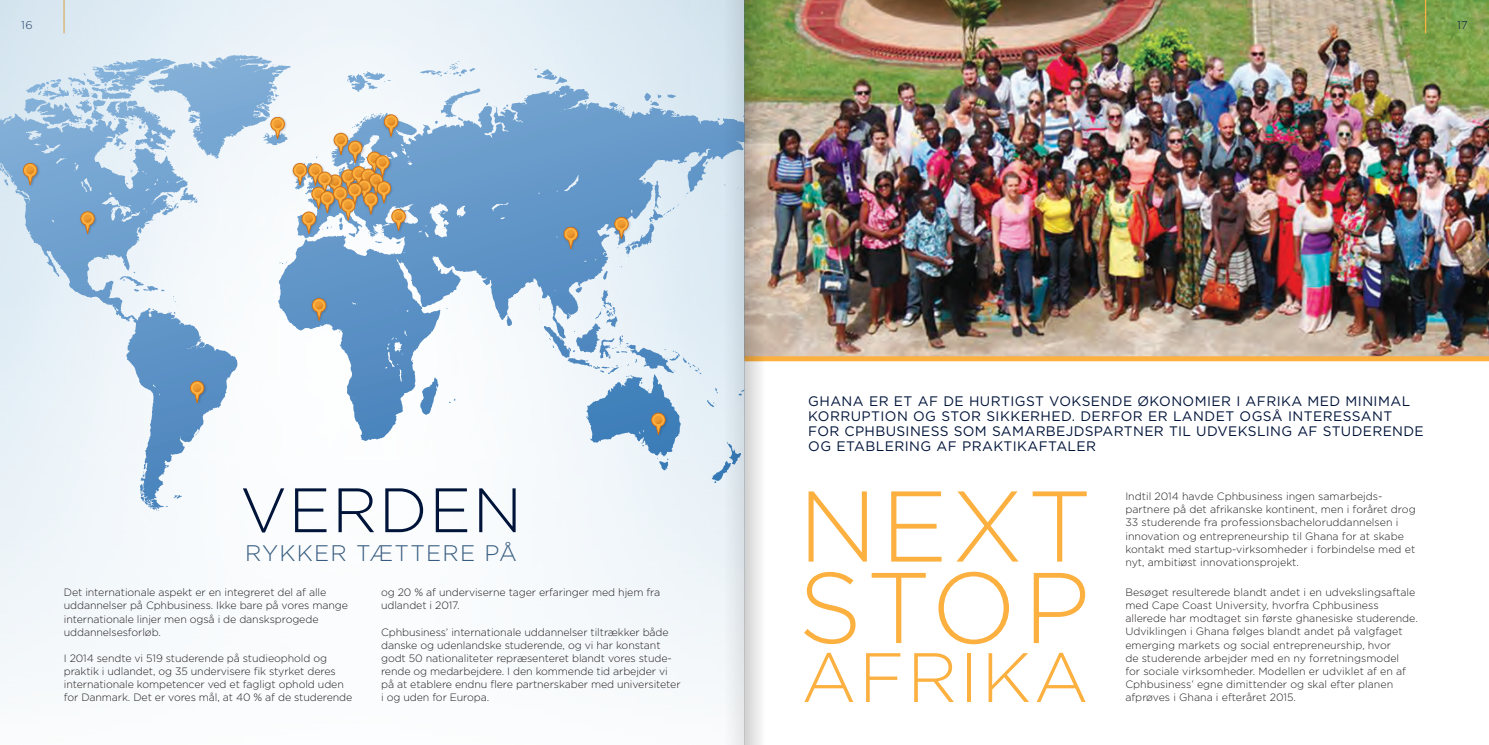
<style>
.page{position:relative;width:1489px;height:745px;background:#fff}
.page>*{position:absolute;margin:0;border:0;box-sizing:border-box;transform-origin:0 0}
.Uover_Vers_Gotham_Bo{font:300 100.12px "Gotham";letter-spacing:.035em;color:#fbb03f}
.Uover_Vers_Gotham_Bo-2{font:300 69.62px "Gotham";letter-spacing:.035em;color:#fbb03f}
.Uover_Vers_Gotham_Bo-3{font:300 62.5px "Gotham";letter-spacing:.025em;color:#00143a}
.Uover_Vers_Gotham_Bo-4{font:300 22.5px "Gotham";letter-spacing:.055em;color:#375c7f}
.Uover_Vers_Gotham_Bo-5{font:13.75px/15px "Gotham";letter-spacing:.03em;color:#00143a}
.t1{font:300 11.25px "Gotham";color:#00143a}
.Gotham_Light_8_5_10{font:300 10.62px/13.1px "Gotham";letter-spacing:-.01em;color:#231f20}
</style>
<div class="page">
<img style="left:804px;top:0;width:684px;height:361px">
<img style="left:0;top:0;width:684px;height:678px">
<svg style="left:198px;top:55px;width:45px;height:13px"></svg>
<hr style="left:1424px;top:0;width:1px;height:33px;background:#fbb03f">
<div style="left:562px;top:225px;width:19px;height:26px;background:#00143a;opacity:.3"></div>
<svg style="left:564px;top:227px;width:13px;height:21px"></svg>
<div style="left:613px;top:215px;width:18px;height:26px;background:#00143a;opacity:.3"></div>
<svg style="left:614px;top:217px;width:14px;height:22px"></svg>
<div style="left:390px;top:207px;width:19px;height:26px;background:#00143a;opacity:.3"></div>
<div style="left:310px;top:296px;width:19px;height:26px;background:#00143a;opacity:.3"></div>
<svg style="left:312px;top:298px;width:14px;height:22px"></svg>
<div style="left:382px;top:113px;width:19px;height:26px;background:#00143a;opacity:.3"></div>
<div style="left:269px;top:115px;width:19px;height:26px;background:#00143a;opacity:.3"></div>
<svg style="left:271px;top:117px;width:13px;height:22px"></svg>
<div style="left:300px;top:210px;width:19px;height:26px;background:#00143a;opacity:.3"></div>
<div style="left:291px;top:161px;width:19px;height:26px;background:#00143a;opacity:.3"></div>
<div style="left:189px;top:379px;width:18px;height:26px;background:#00143a;opacity:.3"></div>
<svg style="left:190px;top:381px;width:14px;height:21px"></svg>
<div style="left:79px;top:210px;width:19px;height:26px;background:#00143a;opacity:.3"></div>
<svg style="left:81px;top:211px;width:13px;height:22px"></svg>
<div style="left:22px;top:161px;width:18px;height:26px;background:#00143a;opacity:.3"></div>
<svg style="left:23px;top:163px;width:14px;height:22px"></svg>
<div style="left:650px;top:411px;width:18px;height:26px;background:#00143a;opacity:.3"></div>
<svg style="left:651px;top:413px;width:14px;height:21px"></svg>
<svg style="left:293px;top:115px;width:112px;height:118px"></svg>
<img style="left:744px;top:0;width:60px;height:744px">
<svg style="left:684px;top:0;width:60px;height:744px"></svg>
<p class="t1" style="left:21px;top:18px;width:13px">16</p>
<p class="t1" style="left:1456px;top:18px;width:12px">17</p>
<p class="Uover_Vers_Gotham_Bo-3" style="left:240px;top:470px;width:283px">VERDEN</p>
<p class="Uover_Vers_Gotham_Bo-4" style="left:245px;top:538px;width:273px">RYKKER TÆTTERE PÅ</p>
<p class="Gotham_Light_8_5_10" style="left:64px;top:585px;width:285px">Det internationale aspekt er en integreret del af alle uddannelser på Cphbusiness. Ikke bare på vores mange internationale linjer men også i de dansksprogede uddannelsesforløb.</p>
<p class="Gotham_Light_8_5_10" style="left:64px;top:651px;width:290px">I 2014 sendte vi 519 studerende på studieophold og praktik i udlandet, og 35 undervisere fik styrket deres internationale kompetencer ved et fagligt ophold uden for Danmark. Det er vores mål, at 40 % af de studerende</p>
<p class="Gotham_Light_8_5_10" style="left:381px;top:585px;width:280px">og 20 % af underviserne tager erfaringer med hjem fra udlandet i 2017.</p>
<p class="Gotham_Light_8_5_10" style="left:381px;top:624px;width:301px">Cphbusiness’ internationale uddannelser tiltrækker både danske og udenlandske studerende, og vi har konstant godt 50 nationaliteter repræsenteret blandt vores stude&shy;rende og medarbejdere. I den kommende tid arbejder vi på at etablere endnu flere partnerskaber med universiteter i og uden for Europa.</p>
<p class="Uover_Vers_Gotham_Bo-5" style="left:808px;top:393px;width:617px">GHANA ER ET AF DE HURTIGST VOKSENDE ØKONOMIER I AFRIKA MED MINIMAL KORRUPTION OG STOR SIKKERHED. DERFOR ER LANDET OGSÅ INTERESSANT FOR CPHBUSINESS SOM SAMARBEJDSPARTNER TIL UDVEKSLING AF STUDERENDE OG ETABLERING AF PRAKTIKAFTALER</p>
<p class="Uover_Vers_Gotham_Bo" style="left:798px;top:462px;width:295px">NEXT</p>
<p class="Uover_Vers_Gotham_Bo" style="left:798px;top:544px;width:293px">STOP</p>
<p class="Uover_Vers_Gotham_Bo-2" style="left:801px;top:632px;width:289px">AFRIKA</p>
<p class="Gotham_Light_8_5_10" style="left:1125px;top:489px;width:292px">Indtil 2014 havde Cphbusiness ingen samarbejds&shy;partnere på det afrikanske kontinent, men i foråret drog 33 studerende fra professionsbacheloruddannelsen i innovation og entrepreneurship til Ghana for at skabe kontakt med startup-virksomheder i forbindelse med et nyt, ambitiøst innovationsprojekt.</p>
<p class="Gotham_Light_8_5_10" style="left:1125px;top:585px;width:294px">Besøget resulterede blandt andet i en udvekslingsaftale med Cape Coast University, hvorfra Cphbusiness allerede har modtaget sin første ghanesiske studerende.<br>Udviklingen i Ghana følges blandt andet på valgfaget emerging markets og social entrepreneurship, hvor<br>de studerende arbejder med en ny forretningsmodel<br>for sociale virksomheder. Modellen er udviklet af en af Cphbusiness’ egne dimittender og skal efter planen afprøves i Ghana i efteråret 2015.</p>
</div>
